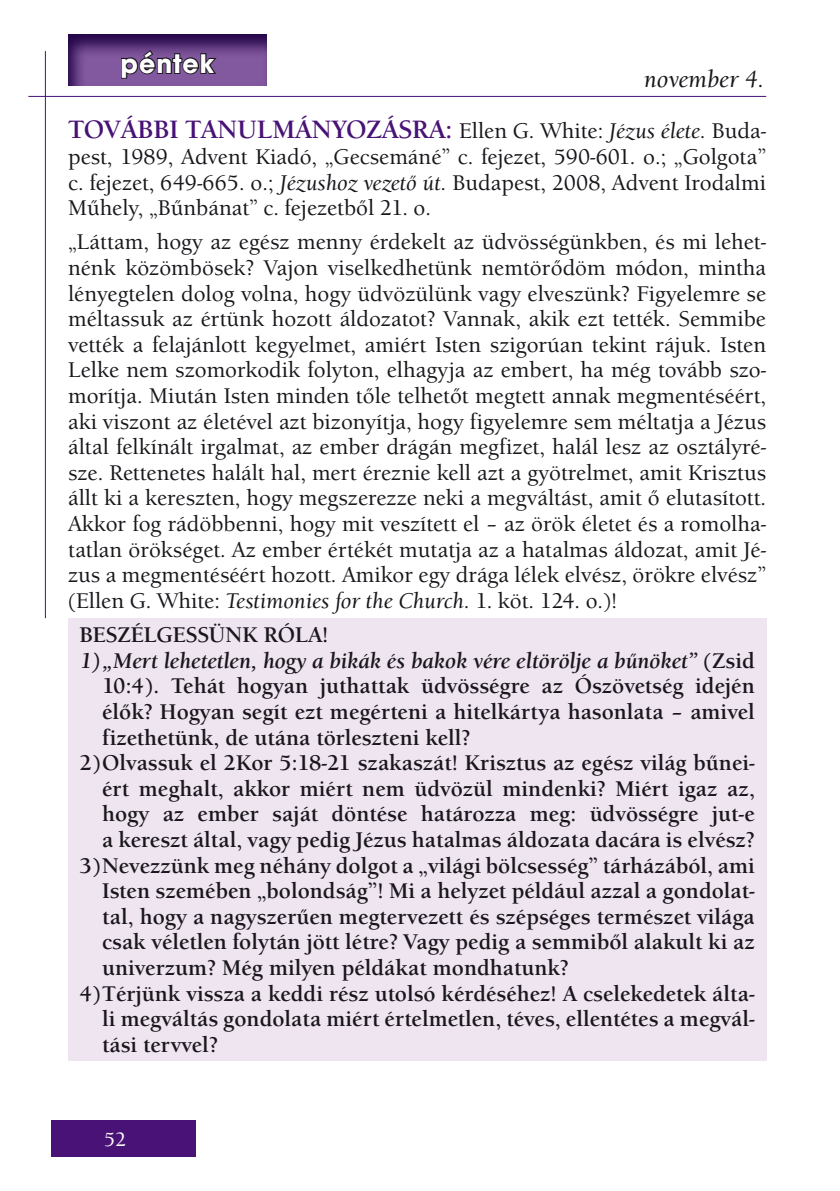
<style>
.page{position:relative;width:840px;height:1191px;background:#fff}
.page>*{position:absolute;margin:0;border:0;box-sizing:border-box;transform-origin:0 0}
.t1{font:700 28px "Avant Gar Got Itc TEE";letter-spacing:.04em;color:#fff}
.t2{font:700 26px "Berkeley Old Sty Itc TEE";color:#491276}
.t3{font:italic 500 24px "Berkeley Old Sty Itc TEE";color:#1a171c}
.t4{font:500 22px/25.6px "Berkeley Old Sty Itc TEE";color:#1a171c;text-align:justify}
.t5{font:700 22px "Berkeley Old Sty Itc TEE";color:#1a171c}
.t6{font:italic 700 22px "Berkeley Old Sty Itc TEE";color:#1a171c}
.t7{font:500 20px "Berkeley Old Sty Itc TEE";color:#fff}
.s1{font-weight:500;font-size:22px;color:#1a171c}
.s2{font-weight:500;font-style:italic;font-size:22px;color:#1a171c}
.s3{font-style:italic}
.s4{font-style:normal}
</style>
<div class="page">
<div style="left:51px;top:1120px;width:145px;height:37px;background:#491276"></div>
<hr style="left:28px;top:96px;width:737px;height:1px;background:#491276">
<hr style="left:45px;top:51px;width:1px;height:567px;background:#491276">
<svg style="left:68px;top:34px;width:199px;height:52px;background:#613b80"></svg>
<div style="left:68px;top:618px;width:697px;height:442px;background:#efe5f1"></div>
<svg style="left:120px;top:49px;width:99px;height:31px;background:#5e4072"></svg>
<p class="t1" style="left:120px;top:46px;width:95px">péntek</p>
<p class="t2" style="left:68px;top:115px;width:699px">TOVÁBBI TANULMÁNYOZÁSRA: <span class="s1">Ellen G. White:</span> <span class="s2">Jézus élete.</span> <span class="s1">Buda-</span></p>
<p class="t4" style="left:68px;top:144px;width:699px">pest, 1989, Advent Kiadó, „Gecsemáné” c. fejezet, 590-601. o.; „Golgota” c. fejezet, 649-665. o.; <span class="s3">Jézushoz vezető út.</span> Budapest, 2008, Advent Irodalmi Műhely, „Bűnbánat” c. fejezetből 21. o.</p>
<p class="t4" style="left:68px;top:229px;width:699px">„Láttam, hogy az egész menny érdekelt az üdvösségünkben, és mi lehet&shy;nénk közömbösek? Vajon viselkedhetünk nemtörődöm módon, mintha lényegtelen dolog volna, hogy üdvözülünk vagy elveszünk? Figyelemre se méltassuk az értünk hozott áldozatot? Vannak, akik ezt tették. Semmibe vették a felajánlott kegyelmet, amiért Isten szigorúan tekint rájuk. Isten Lelke nem szomorkodik folyton, elhagyja az embert, ha még tovább szo&shy;morítja. Miután Isten minden tőle telhetőt megtett annak megmentéséért, aki viszont az életével azt bizonyítja, hogy figyelemre sem méltatja a Jézus által felkínált irgalmat, az ember drágán megfizet, halál lesz az osztályré&shy;sze. Rettenetes halált hal, mert éreznie kell azt a gyötrelmet, amit Krisztus állt ki a kereszten, hogy megszerezze neki a megváltást, amit ő elutasított.<br>Akkor fog rádöbbenni, hogy mit veszített el – az örök életet és a romolha&shy;tatlan örökséget. Az ember értékét mutatja az a hatalmas áldozat, amit Jé&shy;zus a megmentéséért hozott. Amikor egy drága lélek elvész, örökre elvész” (Ellen G. White: <span class="s3">Testimonies for the Church.</span> 1. köt. 124. o.)!</p>
<p class="t5" style="left:79px;top:622px;width:250px">BESZÉLGESSÜNK RÓLA!</p>
<p class="t6" style="left:79px;top:647px;width:676px">1)„Mert lehetetlen, hogy a bikák és bakok vére eltörölje a bűnöket” <span class="s4">(Zsid</span></p>
<p class="t5" style="left:102px;top:673px;width:653px">10:4). Tehát hogyan juthattak üdvösségre az Ószövetség idején</p>
<p class="t5" style="left:102px;top:699px;width:654px">élők? Hogyan segít ezt megérteni a hitelkártya hasonlata – amivel</p>
<p class="t5" style="left:102px;top:724px;width:369px">fizethetünk, de utána törleszteni kell?</p>
<p class="t5" style="left:79px;top:750px;width:676px">2)Olvassuk el 2Kor 5:18-21 szakaszát! Krisztus az egész világ bűnei-</p>
<p class="t5" style="left:102px;top:775px;width:654px">ért meghalt, akkor miért nem üdvözül mindenki? Miért igaz az,</p>
<p class="t5" style="left:102px;top:801px;width:653px">hogy az ember saját döntése határozza meg: üdvösségre jut-e</p>
<p class="t5" style="left:102px;top:827px;width:654px">a kereszt által, vagy pedig Jézus hatalmas áldozata dacára is elvész?</p>
<p class="t5" style="left:79px;top:852px;width:676px">3)Nevezzünk meg néhány dolgot a „világi bölcsesség” tárházából, ami</p>
<p class="t5" style="left:102px;top:878px;width:653px">Isten szemében „bolondság”! Mi a helyzet például azzal a gondolat-</p>
<p class="t5" style="left:102px;top:903px;width:653px">tal, hogy a nagyszerűen megtervezett és szépséges természet világa</p>
<p class="t5" style="left:102px;top:929px;width:653px">csak véletlen folytán jött létre? Vagy pedig a semmiből alakult ki az</p>
<p class="t5" style="left:102px;top:955px;width:468px">univerzum? Még milyen példákat mondhatunk?</p>
<p class="t5" style="left:79px;top:980px;width:676px">4)Térjünk vissza a keddi rész utolsó kérdéséhez! A cselekedetek álta-</p>
<p class="t5" style="left:102px;top:1006px;width:653px">li megváltás gondolata miért értelmetlen, téves, ellentétes a megvál-</p>
<p class="t5" style="left:102px;top:1031px;width:117px">tási tervvel?</p>
<p class="t3" style="left:643px;top:65px;width:122px">november 4.</p>
<p class="t7" style="left:104px;top:1128px;width:24px">52</p>
</div>
